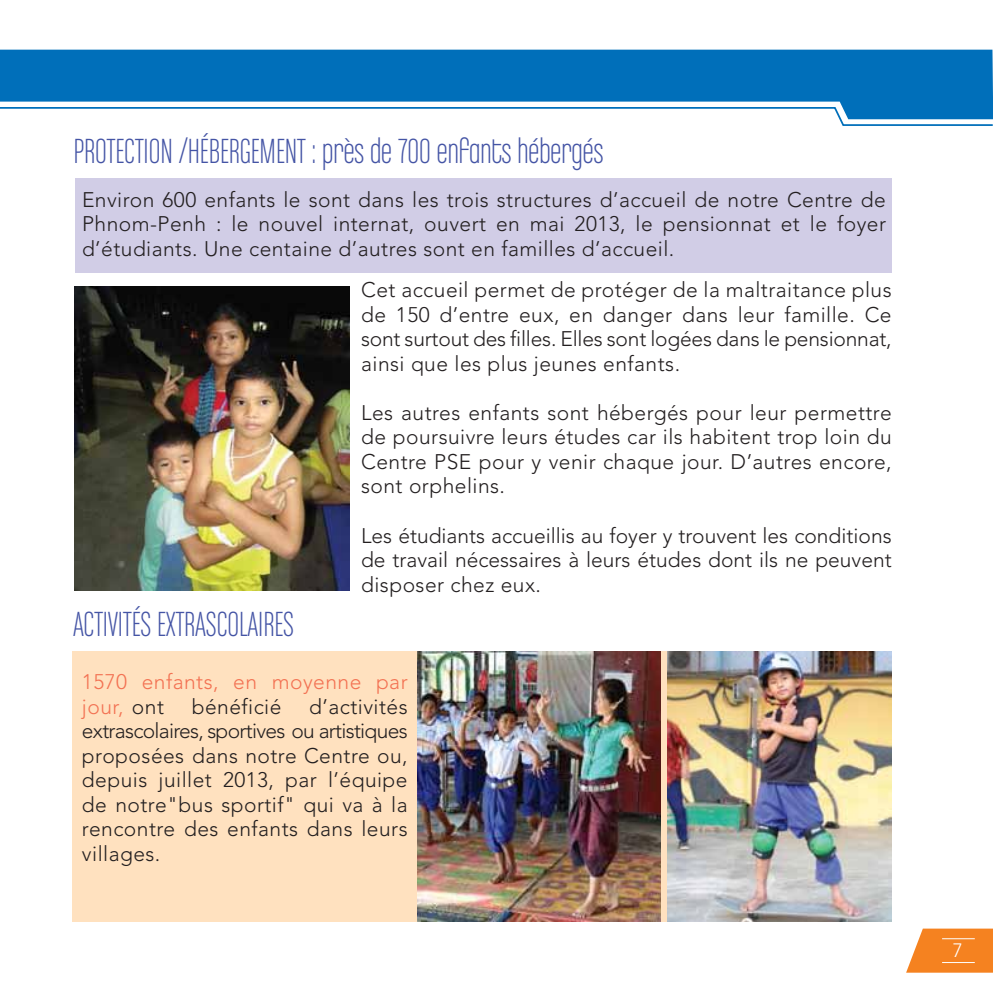
<style>
.page{position:relative;width:993px;height:993px;background:#fff}
.page>*{position:absolute;margin:0;border:0;box-sizing:border-box;transform-origin:0 0}
.t1{font:37.1px "Chalet Comprime Milan Eighty";color:#4454a5}
.t2{font:300 21px/24.5px "Avenir";letter-spacing:.02em;color:#231f20;text-align:justify}
.t3{font:300 21px/24.5px "Avenir";letter-spacing:.02em;color:#f37253}
.t4{font:300 19.25px "Avenir";color:#fff}
.s1{color:#231f20}
</style>
<div class="page">
<div style="left:72px;top:651px;width:819px;height:270px;background:#ffe1bf"></div>
<div style="left:75px;top:178px;width:816px;height:95px;background:#d1cde6"></div>
<svg style="left:906px;top:928px;width:86px;height:44px"></svg>
<hr style="left:941px;top:937px;width:33px;height:1px;background:#fff">
<hr style="left:941px;top:961px;width:33px;height:1px;background:#fff">
<svg style="left:0;top:50px;width:992px;height:56px;fill:#006fba"></svg>
<svg style="left:0;top:106px;width:992px;height:20px"></svg>
<img style="left:75px;top:286px;width:274px;height:304px">
<img style="left:417px;top:651px;width:243px;height:270px">
<img style="left:667px;top:651px;width:224px;height:270px">
<h1 class="t1" style="left:73px;top:131px;width:531px">PROTECTION /HÉBERGEMENT : près de 700 enfants hébergés</h1>
<p class="t2" style="left:82px;top:187px;width:805px">Environ 600 enfants le sont dans les trois structures d’accueil de notre Centre de Phnom-Penh : le nouvel internat, ouvert en mai 2013, le pensionnat et le foyer d’étudiants. Une centaine d’autres sont en familles d’accueil.</p>
<h1 class="t1" style="left:73px;top:604px;width:222px">ACTIVITÉS EXTRASCOLAIRES</h1>
<p class="t2" style="left:361px;top:278px;width:532px">Cet accueil permet de protéger de la maltraitance plus de 150 d’entre eux, en danger dans leur famille. Ce sont surtout des filles. Elles sont logées dans le pensionnat, ainsi que les plus jeunes enfants.</p>
<p class="t2" style="left:361px;top:400px;width:532px">Les autres enfants sont hébergés pour leur permettre de poursuivre leurs études car ils habitent trop loin du Centre PSE pour y venir chaque jour. D’autres encore, sont orphelins.</p>
<p class="t2" style="left:361px;top:523px;width:532px">Les étudiants accueillis au foyer y trouvent les conditions de travail nécessaires à leurs études dont ils ne peuvent disposer chez eux.</p>
<p class="t3" style="left:82px;top:669px;width:327px">1570 enfants, en moyenne par jour, <span class="s1">ont</span></p>
<p class="t2" style="left:192px;top:694px;width:91px">bénéficié</p>
<p class="t2" style="left:82px;top:694px;width:327px;text-indent:227px">d’activités extrascolaires, sportives ou artistiques proposées dans notre Centre ou, depuis juillet 2013, par l’équipe de notre"bus sportif" qui va à la rencontre des enfants dans leurs villages.</p>
<p class="t4" style="left:952px;top:938px;width:12px">7</p>
</div>
